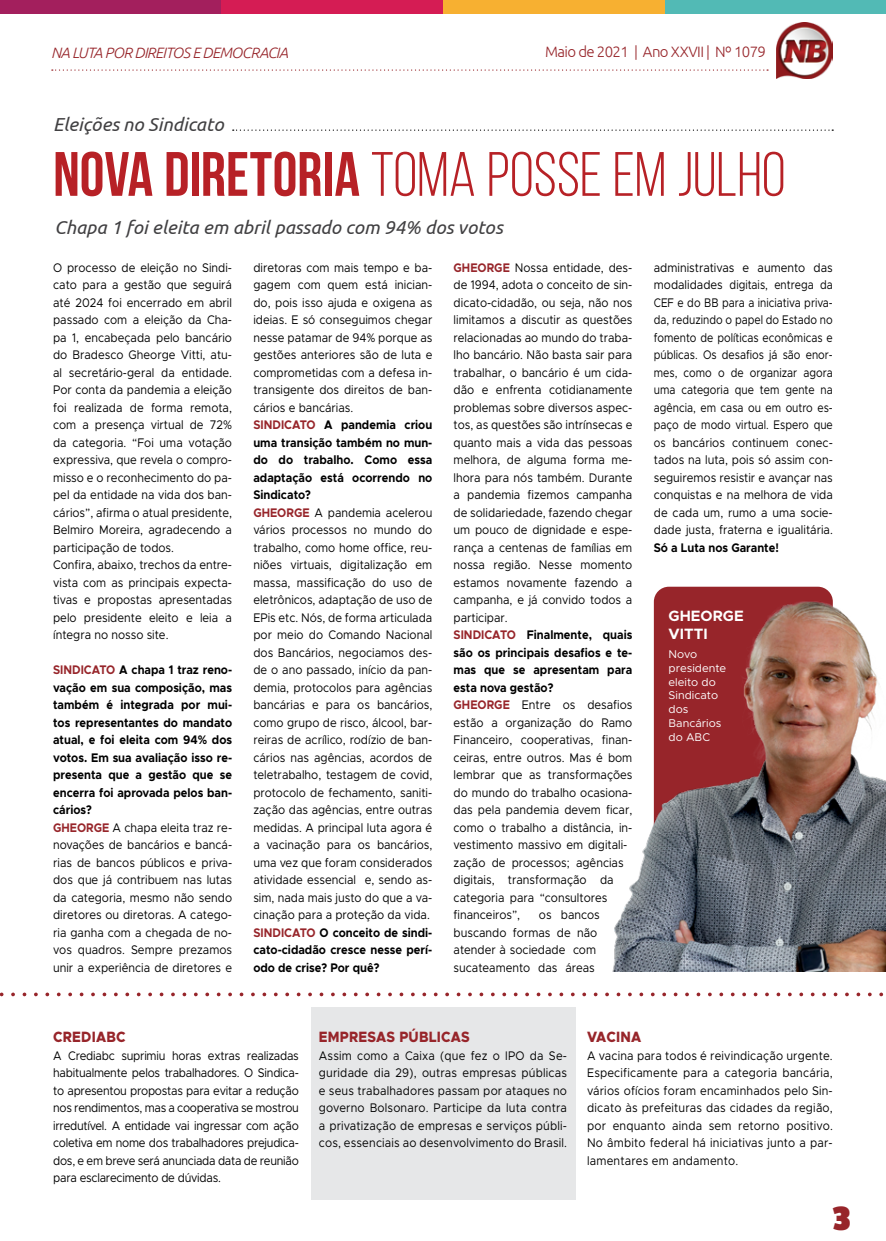
<style>
.page{position:relative;width:886px;height:1241px;background:#fff}
.page>*{position:absolute;margin:0;border:0;box-sizing:border-box;transform-origin:0 0}
.t1{font:62.5px "Bebas Neue";color:#b72126}
.t2{font:700 37.5px "Passion One";color:#97252a}
.t3{font:italic 18.75px "Ubuntu";color:#414042}
.t4{font:800 15px "Metropolis";letter-spacing:.015em;color:#97252a;scale:.9 1}
.t5{font:italic 300 15px "Ubuntu";letter-spacing:-.04em;color:#97252a}
.t6{font:300 15px "Ubuntu";letter-spacing:-.04em;color:#97252a}
.t7{font:700 15px/17.5px "Metropolis";color:#fff}
.t8{font:12.5px/17.5px "Metropolis";color:#000;scale:.9 1}
.t9{font:700 12.5px "Metropolis";color:#000;scale:.9 1}
.t10{font:11.25px/13.8px "Metropolis";color:#fff}
.s1{font-weight:700}
.s2{font-weight:700;color:#97252a}
</style>
<div class="page">
<div style="left:0;top:0;width:221px;height:14px;background:#a31f5d"></div>
<div style="left:664px;top:0;width:222px;height:14px;background:#52bab5"></div>
<div style="left:443px;top:0;width:221px;height:14px;background:#f7b031"></div>
<div style="left:221px;top:0;width:222px;height:14px;background:#d51c54"></div>
<img style="left:777px;top:22px;width:56px;height:56px">
<svg style="left:52px;top:69px;width:716px;height:2px"></svg>
<img style="left:612px;top:586px;width:274px;height:385px">
<div style="left:311px;top:1006px;width:264px;height:193px;background:#e6e7e8"></div>
<svg style="left:233px;top:129px;width:600px;height:2px"></svg>
<svg style="left:0;top:992px;width:884px;height:4px"></svg>
<p class="t5" style="left:51px;top:43px;width:238px">NA LUTA POR DIREITOS E DEMOCRACIA</p>
<p class="t6" style="left:545px;top:43px;width:223px">Maio de 2021 | Ano XXVII | Nº 1079</p>
<h3 class="t3" style="left:53px;top:113px;width:172px">Eleições no Sindicato</h3>
<h1 class="t1" style="left:53px;top:141px;width:734px"><span class="s1">NOVA DIRETORIA</span> TOMA POSSE EM JULHO</h1>
<h3 class="t3" style="left:54px;top:215px;width:450px">Chapa 1 foi eleita em abril passado com 94% dos votos</h3>
<p class="t8" style="left:53px;top:258px;width:200px">O processo de eleição no Sindi&shy;cato para a gestão que seguirá até 2024 foi encerrado em abril passado com a eleição da Cha&shy;pa 1, encabeçada pelo bancário do Bradesco Gheorge Vitti, atu&shy;al secretário-geral da entidade.<br>Por conta da pandemia a eleição foi realizada de forma remota, com a presença virtual de 72% da categoria. “Foi uma votação expressiva, que revela o compro&shy;misso e o reconhecimento do pa&shy;pel da entidade na vida dos ban&shy;cários”, afirma o atual presidente,<br>Belmiro Moreira, agradecendo a participação de todos.<br>Confira, abaixo, trechos da entre&shy;vista com as principais expecta&shy;tivas e propostas apresentadas pelo presidente eleito e leia a íntegra no nosso site.</p>
<p class="t8" style="left:53px;top:661px;width:200px"><span class="s2">SINDICATO</span> <span class="s1">A chapa 1 traz reno&shy;vação em sua composição, mas também é integrada por mui&shy;tos representantes do mandato atual, e foi eleita com 94% dos votos. Em sua avaliação isso re&shy;presenta que a gestão que se encerra foi aprovada pelos ban&shy;cários?<br></span><span class="s2">GHEORGE</span> A chapa eleita traz re&shy;novações de bancários e bancá&shy;rias de bancos públicos e priva&shy;dos que já contribuem nas lutas da categoria, mesmo não sendo diretores ou diretoras. A catego&shy;ria ganha com a chegada de no&shy;vos quadros. Sempre prezamos unir a experiência de diretores e</p>
<p class="t8" style="left:253px;top:258px;width:200px">diretoras com mais tempo e ba&shy;gagem com quem está inician&shy;do, pois isso ajuda e oxigena as ideias. E só conseguimos chegar nesse patamar de 94% porque as gestões anteriores são de luta e comprometidas com a defesa in&shy;transigente dos direitos de ban&shy;cários e bancárias.<br><span class="s2">SINDICATO</span> <span class="s1">A pandemia criou uma transição também no mun&shy;do do trabalho. Como essa adaptação está ocorrendo no<br>Sindicato?<br></span><span class="s2">GHEORGE</span> A pandemia acelerou vários processos no mundo do trabalho, como home office, reu&shy;niões virtuais, digitalização em massa, massificação do uso de eletrônicos, adaptação de uso de<br>EPis etc. Nós, de forma articulada por meio do Comando Nacional dos Bancários, negociamos des&shy;de o ano passado, início da pan&shy;demia, protocolos para agências bancárias e para os bancários, como grupo de risco, álcool, bar&shy;reiras de acrílico, rodízio de ban&shy;cários nas agências, acordos de teletrabalho, testagem de covid, protocolo de fechamento, saniti&shy;zação das agências, entre outras medidas. A principal luta agora é a vacinação para os bancários, uma vez que foram considerados atividade essencial e, sendo as&shy;sim, nada mais justo do que a va&shy;cinação para a proteção da vida.<br><span class="s2">SINDICATO</span> <span class="s1">O conceito de sindi&shy;cato-cidadão cresce nesse perí&shy;odo de crise? Por quê?</span></p>
<p class="t8" style="left:454px;top:258px;width:200px"><span class="s2">GHEORGE</span> Nossa entidade, des&shy;de 1994, adota o conceito de sin&shy;dicato-cidadão, ou seja, não nos limitamos a discutir as questões relacionadas ao mundo do traba&shy;lho bancário. Não basta sair para trabalhar, o bancário é um cida&shy;dão e enfrenta cotidianamente problemas sobre diversos aspec&shy;tos, as questões são intrínsecas e quanto mais a vida das pessoas melhora, de alguma forma me&shy;lhora para nós também. Durante a pandemia fizemos campanha de solidariedade, fazendo chegar um pouco de dignidade e espe&shy;rança a centenas de famílias em nossa região. Nesse momento estamos novamente fazendo a campanha, e já convido todos a participar.<br><span class="s2">SINDICATO</span> <span class="s1">Finalmente, quais são os principais desafios e te&shy;mas que se apresentam para esta nova gestão?<br></span><span class="s2">GHEORGE</span> Entre os desafios estão a organização do Ramo<br>Financeiro, cooperativas, finan&shy;ceiras, entre outros. Mas é bom lembrar que as transformações do mundo do trabalho ocasiona&shy;das pela pandemia devem ficar, como o trabalho a distância, in&shy;vestimento massivo em digitali&shy;zação de processos; agências digitais, transformação da categoria para “consultores financeiros”,</p>
<p class="t8" style="left:454px;top:906px;width:164px;text-indent:85px">os bancos buscando formas de não atender à sociedade com sucateamento das áreas</p>
<p class="t8" style="left:654px;top:258px;width:200px;text-align:justify">administrativas e aumento das modalidades digitais, entrega da CEF e do BB para a iniciativa priva&shy;da, reduzindo o papel do Estado no fomento de políticas econômicas e públicas. Os desafios já são enor&shy;mes, como o de organizar agora uma categoria que tem gente na agência, em casa ou em outro es&shy;paço de modo virtual. Espero que os bancários continuem conec&shy;tados na luta, pois só assim con&shy;seguiremos resistir e avançar nas conquistas e na melhora de vida de cada um, rumo a uma socie&shy;dade justa, fraterna e igualitária.</p>
<p class="t9" style="left:654px;top:539px;width:140px">Só a Luta nos Garante!</p>
<p class="t7" style="left:668px;top:607px;width:77px">GHEORGE<br>VITTI</p>
<p class="t10" style="left:668px;top:647px;width:59px">Novo presidente eleito do<br>Sindicato dos<br>Bancários do ABC</p>
<p class="t4" style="left:53px;top:1027px;width:82px">CREDIABC</p>
<p class="t8" style="left:53px;top:1046px;width:274px;text-align:justify">A Crediabc suprimiu horas extras realizadas habitualmente pelos trabalhadores. O Sindica&shy;to apresentou propostas para evitar a redução nos rendimentos, mas a cooperativa se mostrou irredutível. A entidade vai ingressar com ação coletiva em nome dos trabalhadores prejudica&shy;dos, e em breve será anunciada data de reunião para esclarecimento de dúvidas.</p>
<p class="t4" style="left:319px;top:1027px;width:169px">EMPRESAS PÚBLICAS</p>
<p class="t8" style="left:319px;top:1046px;width:277px;text-align:justify">Assim como a Caixa (que fez o IPO da Se&shy;guridade dia 29), outras empresas públicas e seus trabalhadores passam por ataques no governo Bolsonaro. Participe da luta contra a privatização de empresas e serviços públi&shy;cos, essenciais ao desenvolvimento do Brasil.</p>
<p class="t4" style="left:587px;top:1027px;width:62px">VACINA</p>
<p class="t8" style="left:587px;top:1046px;width:274px;text-align:justify">A vacina para todos é reivindicação urgente.<br>Especificamente para a categoria bancária, vários ofícios foram encaminhados pelo Sin&shy;dicato às prefeituras das cidades da região, por enquanto ainda sem retorno positivo.<br>No âmbito federal há iniciativas junto a par&shy;lamentares em andamento.</p>
<h2 class="t2" style="left:833px;top:1198px;width:19px">3</h2>
</div>
